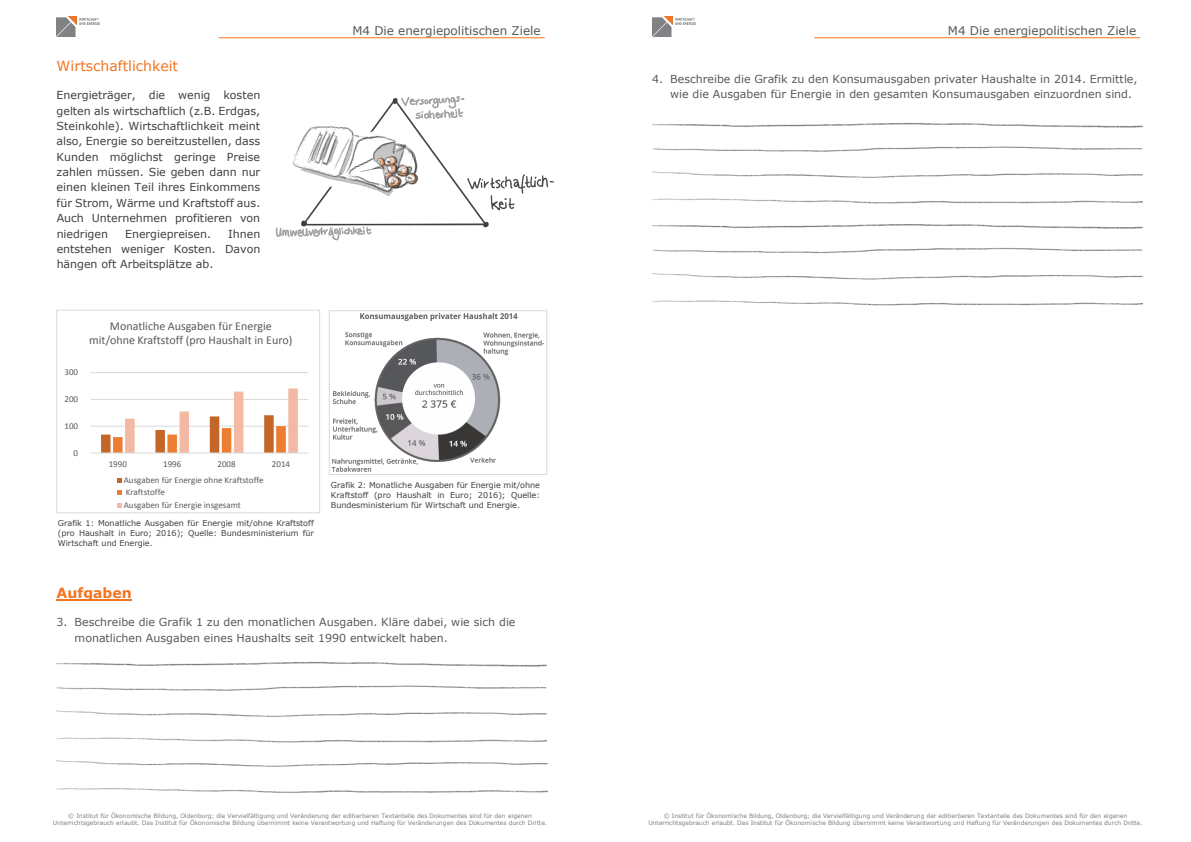
<style>
.page{position:relative;width:1191px;height:842px;background:#fff}
.page>*{position:absolute;margin:0;border:0;box-sizing:border-box;transform-origin:0 0}
.t1{font:14px "Verdana";color:#f37421}
.t2{font:700 14px "Verdana";color:#f37421}
.t3{font:12px/14.6px "Calibri";color:#595959;text-align:center}
.t4{font:12px "Verdana";color:#595959}
.t5{font:11px/15.4px "Verdana";color:#404040;text-align:justify}
.t6{font:11px/15.4px "Verdana";color:#595959}
.t7{font:9px/12.7px "Calibri";color:#595959}
.t8{font:8px/9.7px "Verdana";letter-spacing:-.005em;color:#404040;text-align:justify}
.t9{font:6px/7.2px "Verdana";letter-spacing:.005em;color:#7f7f7f;text-align:center}
</style>
<div class="page">
<hr style="left:219px;top:38px;width:326px;height:1px;background:#f37421">
<img style="left:57px;top:17px;width:42px;height:20px">
<hr style="left:57px;top:599px;width:75px;height:1px;background:#f37421">
<img style="left:276px;top:96px;width:278px;height:145px">
<img style="left:281px;top:105px;width:143px;height:113px">
<img style="left:331px;top:313px;width:213px;height:159px">
<div style="left:329px;top:310px;width:218px;height:165px;border:1px solid #d9d9d9"></div>
<hr style="left:91px;top:426px;width:217px;height:1px;background:#d9d9d9">
<hr style="left:91px;top:399px;width:217px;height:1px;background:#d9d9d9">
<hr style="left:91px;top:372px;width:217px;height:1px;background:#d9d9d9">
<svg style="left:101px;top:388px;width:197px;height:65px"></svg>
<hr style="left:91px;top:453px;width:217px;height:1px;background:#d9d9d9">
<svg style="left:117px;top:478px;width:5px;height:4px"></svg>
<svg style="left:117px;top:490px;width:5px;height:5px"></svg>
<svg style="left:117px;top:503px;width:5px;height:5px"></svg>
<div style="left:56px;top:310px;width:264px;height:203px;border:1px solid #d9d9d9"></div>
<img style="left:57px;top:661px;width:490px;height:82px">
<img style="left:57px;top:760px;width:490px;height:33px">
<hr style="left:814px;top:38px;width:326px;height:1px;background:#f37421">
<img style="left:652px;top:17px;width:43px;height:20px">
<img style="left:652px;top:122px;width:490px;height:82px">
<img style="left:652px;top:224px;width:490px;height:82px">
<h1 class="t1" style="left:57px;top:56px;width:123px">Wirtschaftlichkeit</h1>
<p class="t5" style="left:57px;top:87px;width:205px">Energieträger, die wenig kosten gelten als wirtschaftlich (z.B. Erdgas, Steinkohle). Wirtschaftlichkeit meint also, Energie so bereitzustellen, dass Kunden möglichst geringe Preise zahlen müssen. Sie geben dann nur einen kleinen Teil ihres Einkommens für Strom, Wärme und Kraftstoff aus.<br>Auch Unternehmen profitieren von niedrigen</p>
<h3 class="t5" style="left:57px;top:226px;width:205px;text-indent:171px">Ihnen entstehen weniger Kosten. Davon hängen oft Arbeitsplätze ab.</h3>
<h3 class="t5" style="left:125px;top:226px;width:88px">Energiepreisen.</h3>
<h2 class="t4" style="left:352px;top:22px;width:190px">M4 Die energiepolitischen Ziele</h2>
<h3 class="t7" style="left:64px;top:366px;width:15px">300</h3>
<h3 class="t7" style="left:64px;top:393px;width:15px">200</h3>
<h3 class="t7" style="left:64px;top:419px;width:15px">100</h3>
<h3 class="t7" style="left:74px;top:446px;width:6px">0</h3>
<h2 class="t3" style="left:89px;top:318px;width:205px">Monatliche Ausgaben für Energie mit/ohne Kraftstoff (pro Haushalt in Euro)</h2>
<h3 class="t7" style="left:109px;top:458px;width:20px">1990</h3>
<h3 class="t7" style="left:163px;top:458px;width:20px">1996</h3>
<h3 class="t7" style="left:217px;top:458px;width:20px">2008</h3>
<h3 class="t7" style="left:272px;top:458px;width:20px">2014</h3>
<h3 class="t7" style="left:124px;top:473px;width:141px">Ausgaben für Energie ohne Kraftstoffe<br>Kraftstoffe<br>Ausgaben für Energie insgesamt</h3>
<h3 class="t8" style="left:58px;top:518px;width:258px">Grafik 1: Monatliche Ausgaben für Energie mit/ohne Kraftstoff (pro Haushalt in Euro; 2016); Quelle: Bundesministerium für Wirtschaft und Energie.</h3>
<h3 class="t8" style="left:331px;top:480px;width:211px">Grafik 2: Monatliche Ausgaben für Energie mit/ohne Kraftstoff (pro Haushalt in Euro; 2016); Quelle:<br>Bundesministerium für Wirtschaft und Energie.</h3>
<h1 class="t2" style="left:57px;top:583px;width:77px">Aufgaben</h1>
<h3 class="t6" style="left:75px;top:615px;width:442px;text-indent:-18px">3. Beschreibe die Grafik 1 zu den monatlichen Ausgaben. Kläre dabei, wie sich die monatlichen Ausgaben eines Haushalts seit 1990 entwickelt haben.</h3>
<p class="t9" style="left:53px;top:812px;width:496px">© Institut für Ökonomische Bildung, Oldenburg; die Vervielfältigung und Veränderung der editierbaren Textanteile des Dokumentes sind für den eigenen<br>Unterrichtsgebrauch erlaubt. Das Institut für Ökonomische Bildung übernimmt keine Verantwortung und Haftung für Veränderungen des Dokumentes durch Dritte.</p>
<h2 class="t4" style="left:948px;top:22px;width:190px">M4 Die energiepolitischen Ziele</h2>
<h3 class="t6" style="left:670px;top:71px;width:469px;text-indent:-18px">4. Beschreibe die Grafik zu den Konsumausgaben privater Haushalte in 2014. Ermittle, wie die Ausgaben für Energie in den gesamten Konsumausgaben einzuordnen sind.</h3>
<p class="t9" style="left:648px;top:812px;width:496px">© Institut für Ökonomische Bildung, Oldenburg; die Vervielfältigung und Veränderung der editierbaren Textanteile des Dokumentes sind für den eigenen<br>Unterrichtsgebrauch erlaubt. Das Institut für Ökonomische Bildung übernimmt keine Verantwortung und Haftung für Veränderungen des Dokumentes durch Dritte.</p>
</div>
